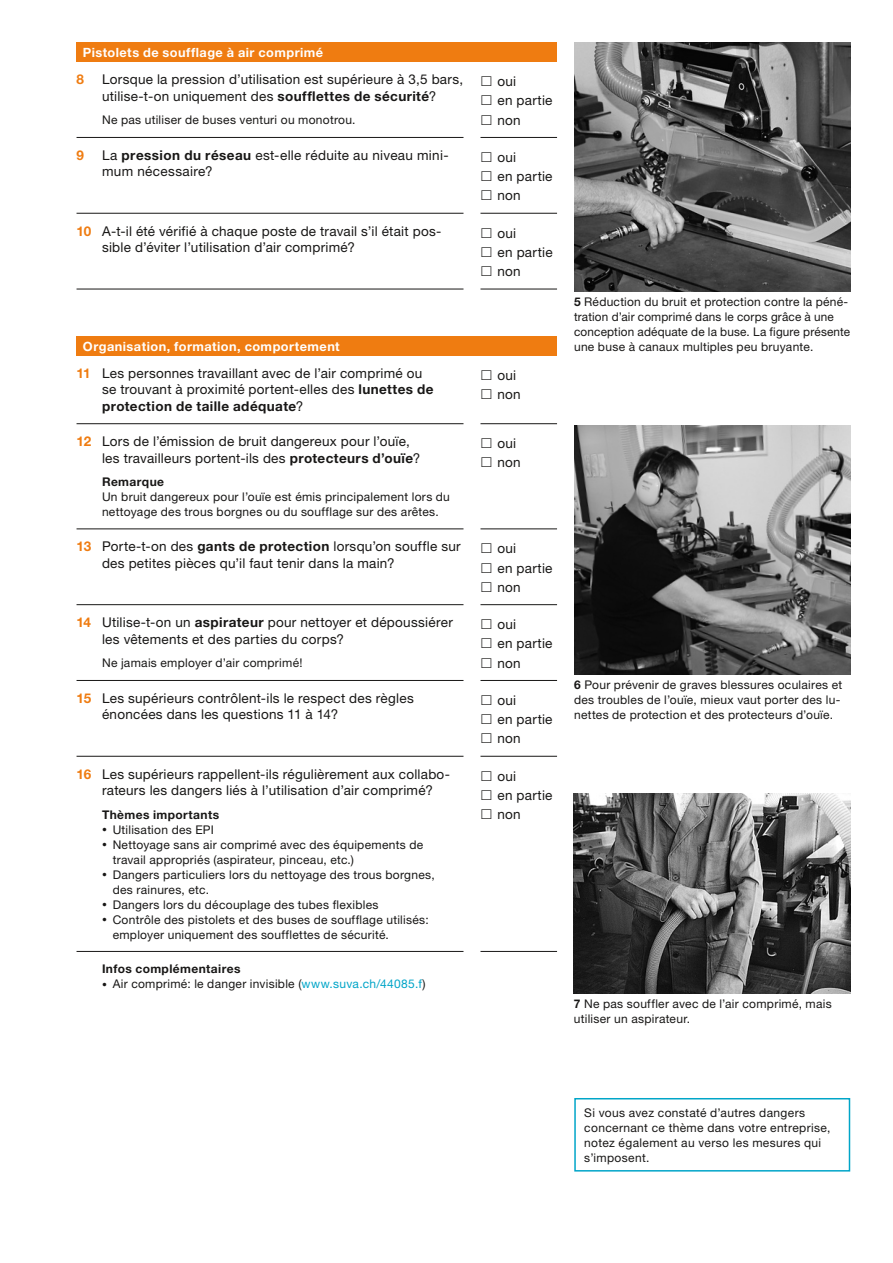
<style>
.page{position:relative;width:893px;height:1263px;background:#fff}
.page>*{position:absolute;margin:0;border:0;box-sizing:border-box;transform-origin:0 0}
.t1{font:13.5px/19.2px "Helvetica Neue LT Std";letter-spacing:.02em;color:#181716}
.t2{font:700 13.5px "Helvetica Neue LT Std";color:#ef7c11}
.t3{font:700 12.75px "Helvetica Neue LT Std";letter-spacing:.035em;color:#fff}
.t4{font:12px/15px "Helvetica Neue LT Std";letter-spacing:.025em;color:#181716}
.t5{font:700 12px "Helvetica Neue LT Std";letter-spacing:.035em;color:#181716}
.s1{font-weight:700}
.s2{font-weight:700;color:#ef7c11}
.s3{font-size:9.75px}
.s4{color:#00a5c8}
</style>
<div class="page">
<img style="left:574px;top:43px;width:276px;height:248px">
<img style="left:574px;top:426px;width:276px;height:248px">
<div style="left:574px;top:1098px;width:276px;height:73px;border:2px solid #00a5c8"></div>
<div style="left:77px;top:43px;width:480px;height:19px;background:#ef7c11"></div>
<hr style="left:480px;top:289px;width:77px;height:1px;background:#181716">
<hr style="left:480px;top:137px;width:77px;height:1px;background:#181716">
<hr style="left:480px;top:213px;width:77px;height:1px;background:#181716">
<hr style="left:77px;top:137px;width:386px;height:1px;background:#181716">
<hr style="left:77px;top:213px;width:386px;height:1px;background:#181716">
<hr style="left:77px;top:289px;width:386px;height:1px;background:#181716">
<div style="left:77px;top:336px;width:480px;height:20px;background:#ef7c11"></div>
<hr style="left:480px;top:528px;width:77px;height:1px;background:#181716">
<hr style="left:480px;top:604px;width:77px;height:1px;background:#181716">
<hr style="left:480px;top:680px;width:77px;height:1px;background:#181716">
<hr style="left:480px;top:756px;width:77px;height:1px;background:#181716">
<hr style="left:480px;top:951px;width:77px;height:1px;background:#181716">
<hr style="left:480px;top:423px;width:77px;height:1px;background:#181716">
<hr style="left:77px;top:423px;width:386px;height:1px;background:#181716">
<hr style="left:77px;top:528px;width:386px;height:1px;background:#181716">
<hr style="left:77px;top:604px;width:386px;height:1px;background:#181716">
<hr style="left:77px;top:680px;width:386px;height:1px;background:#181716">
<hr style="left:77px;top:756px;width:386px;height:1px;background:#181716">
<hr style="left:77px;top:951px;width:386px;height:1px;background:#181716">
<img style="left:574px;top:794px;width:276px;height:199px">
<p class="t3" style="left:83px;top:44px;width:242px">Pistolets de soufflage à air comprimé</p>
<p class="t2" style="left:77px;top:71px;width:9px">8</p>
<p class="t1" style="left:102px;top:71px;width:363px;line-height:16.5px">Lorsque la pression d’utilisation est supérieure à 3,5 bars, utilise-t-on uniquement des <span class="s1">soufflettes de sécurité</span>?</p>
<p class="t4" style="left:102px;top:112px;width:255px">Ne pas utiliser de buses venturi ou monotrou.</p>
<p class="t1" style="left:497px;top:72px;width:57px">oui<br>en partie non</p>
<p class="t2" style="left:77px;top:147px;width:9px">9</p>
<p class="t1" style="left:102px;top:147px;width:348px;line-height:16.5px">La <span class="s1">pression du réseau</span> est-elle réduite au niveau mini&shy;mum nécessaire?</p>
<p class="t1" style="left:497px;top:147px;width:57px">oui<br>en partie non</p>
<p class="t1" style="left:102px;top:222px;width:341px;line-height:16.5px;text-indent:-26px"><span class="s2">10</span> A-t-il été vérifié à chaque poste de travail s’il était pos&shy;sible d’éviter l’utilisation d’air comprimé?</p>
<p class="t1" style="left:498px;top:223px;width:57px">oui<br>en partie non</p>
<p class="t3" style="left:83px;top:338px;width:258px">Organisation, formation, comportement</p>
<p class="t1" style="left:102px;top:365px;width:333px;line-height:16.5px;text-indent:-26px"><span class="s2">11</span> Les personnes travaillant avec de l’air comprimé ou se trouvant à proximité portent-elles des <span class="s1">lunettes de protection de taille adéquate</span>?</p>
<p class="t1" style="left:497px;top:365px;width:25px">oui non</p>
<p class="t1" style="left:102px;top:433px;width:320px;line-height:16.5px;text-indent:-26px"><span class="s2">12</span> Lors de l’émission de bruit dangereux pour l’ouïe, les travailleurs portent-ils des <span class="s1">protecteurs d’ouïe</span>?</p>
<p class="t5" style="left:102px;top:474px;width:64px">Remarque</p>
<p class="t4" style="left:102px;top:489px;width:349px">Un bruit dangereux pour l’ouïe est émis principalement lors du nettoyage des trous borgnes ou du soufflage sur des arêtes.</p>
<p class="t1" style="left:497px;top:434px;width:25px">oui non</p>
<p class="t1" style="left:102px;top:538px;width:360px;line-height:16.5px;text-indent:-26px"><span class="s2">13</span> Porte-t-on des <span class="s1">gants de protection</span> lorsqu’on souffle sur des petites pièces qu’il faut tenir dans la main?</p>
<p class="t1" style="left:497px;top:539px;width:57px">oui<br>en partie non</p>
<p class="t1" style="left:102px;top:614px;width:352px;line-height:16.5px;text-indent:-26px"><span class="s2">14</span> Utilise-t-on un <span class="s1">aspirateur</span> pour nettoyer et dépoussiérer les vêtements et des parties du corps?</p>
<p class="t4" style="left:102px;top:655px;width:202px">Ne jamais employer d’air comprimé!</p>
<p class="t1" style="left:497px;top:615px;width:57px">oui<br>en partie non</p>
<p class="t1" style="left:102px;top:690px;width:313px;line-height:16.5px;text-indent:-26px"><span class="s2">15</span> Les supérieurs contrôlent-ils le respect des règles énoncées dans les questions 11 à 14?</p>
<p class="t1" style="left:497px;top:690px;width:57px">oui<br>en partie non</p>
<p class="t1" style="left:102px;top:765px;width:348px;line-height:16.5px;text-indent:-26px"><span class="s2">16</span> Les supérieurs rappellent-ils régulièrement aux collabo&shy;rateurs les dangers liés à l’utilisation d’air comprimé?</p>
<p class="t5" style="left:102px;top:807px;width:119px">Thèmes importants</p>
<p class="t4" style="left:102px;top:822px;width:113px"><span class="s3">•</span> Utilisation des EPI</p>
<p class="t4" style="left:113px;top:837px;width:312px;text-indent:-11px"><span class="s3">•</span> Nettoyage sans air comprimé avec des équipements de travail appropriés (aspirateur, pinceau, etc.)</p>
<p class="t4" style="left:113px;top:867px;width:324px;text-indent:-11px"><span class="s3">•</span> Dangers particuliers lors du nettoyage des trous borgnes, des rainures, etc.</p>
<p class="t4" style="left:102px;top:897px;width:278px"><span class="s3">•</span> Dangers lors du découplage des tubes flexibles</p>
<p class="t4" style="left:113px;top:912px;width:317px;text-indent:-11px"><span class="s3">•</span> Contrôle des pistolets et des buses de soufflage utilisés: employer uniquement des soufflettes de sécurité.</p>
<p class="t1" style="left:497px;top:766px;width:57px">oui<br>en partie non</p>
<p class="t5" style="left:102px;top:961px;width:140px">Infos complémentaires</p>
<p class="t4" style="left:102px;top:976px;width:325px"><span class="s3">•</span> Air comprimé: le danger invisible (<span class="s4">www.suva.ch/44085.f</span>)</p>
<p class="t4" style="left:574px;top:294px;width:278px"><span class="s1">5</span> Réduction du bruit et protection contre la péné&shy;tration d’air comprimé dans le corps grâce à une conception adéquate de la buse. La figure présente une buse à canaux multiples peu bruyante.</p>
<p class="t4" style="left:574px;top:677px;width:270px"><span class="s1">6</span> Pour prévenir de graves blessures oculaires et des troubles de l’ouïe, mieux vaut porter des lu&shy;nettes de protection et des protecteurs d’ouïe.</p>
<p class="t4" style="left:574px;top:996px;width:259px"><span class="s1">7</span> Ne pas souffler avec de l’air comprimé, mais utiliser un aspirateur.</p>
<p class="t4" style="left:584px;top:1104px;width:248px">Si vous avez constaté d’autres dangers concernant ce thème dans votre entreprise, notez également au verso les mesures qui s’imposent.</p>
</div>
